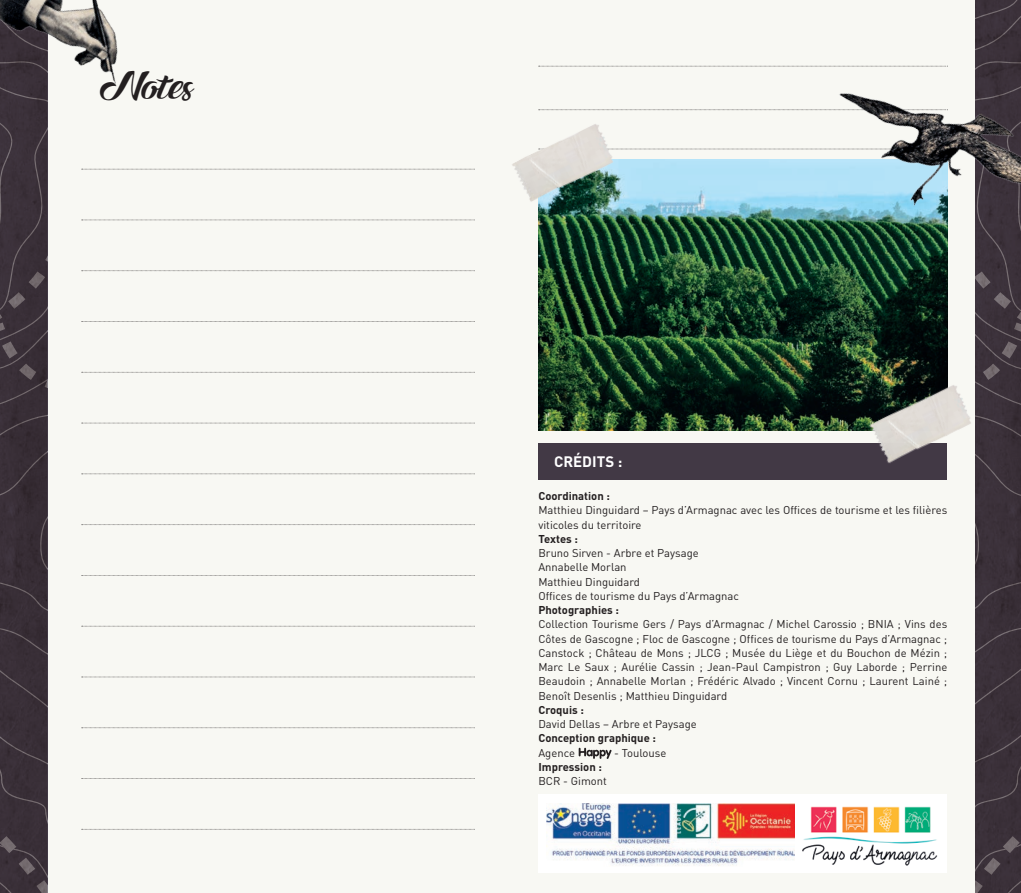
<style>
.page{position:relative;width:1021px;height:893px;background:#fff}
.page>*{position:absolute;margin:0;border:0;box-sizing:border-box;transform-origin:0 0}
.t1{font:34.5px "Ampera";color:#231f20}
.t2{font:700 15px "DIN";color:#fff}
.t3{font:11.25px/14.2px "DIN";color:#231f20}
.t4{font:700 11.25px "DIN";color:#231f20}
</style>
<div class="page">
<img style="left:0;top:86px;width:47px;height:641px">
<img style="left:975px;top:0;width:45px;height:893px">
<div style="left:510px;top:0;width:465px;height:893px;background:#f8f8f3"></div>
<div style="left:48px;top:0;width:462px;height:893px;background:#f8f8f3"></div>
<img style="left:0;top:0;width:118px;height:86px">
<svg style="left:82px;top:169px;width:393px;height:1px"></svg>
<svg style="left:82px;top:321px;width:393px;height:1px"></svg>
<svg style="left:82px;top:220px;width:393px;height:1px"></svg>
<svg style="left:82px;top:372px;width:393px;height:1px"></svg>
<svg style="left:82px;top:677px;width:393px;height:1px"></svg>
<svg style="left:82px;top:270px;width:393px;height:1px"></svg>
<svg style="left:82px;top:423px;width:393px;height:1px"></svg>
<svg style="left:82px;top:473px;width:393px;height:154px"></svg>
<svg style="left:0;top:727px;width:475px;height:166px"></svg>
<svg style="left:626px;top:149px;width:183px;height:1px"></svg>
<svg style="left:538px;top:66px;width:271px;height:1px"></svg>
<svg style="left:538px;top:109px;width:271px;height:1px"></svg>
<div style="left:538px;top:443px;width:409px;height:36px;background:#423945"></div>
<div style="left:538px;top:794px;width:409px;height:79px;background:#fff"></div>
<img style="left:546px;top:804px;width:248px;height:62px">
<img style="left:802px;top:806px;width:136px;height:60px">
<img style="left:538px;top:159px;width:409px;height:272px">
<img style="left:512px;top:110px;width:114px;height:99px">
<img style="left:861px;top:371px;width:122px;height:99px">
<svg style="left:578px;top:748px;width:33px;height:11px"></svg>
<img style="left:809px;top:52px;width:211px;height:209px">
<h1 class="t1" style="left:101px;top:59px;width:94px">Notes</h1>
<h2 class="t2" style="left:554px;top:452px;width:70px">CRÉDITS :</h2>
<p class="t4" style="left:538px;top:489px;width:73px">Coordination :</p>
<p class="t3" style="left:538px;top:503px;width:410px">Matthieu Dinguidard – Pays d’Armagnac avec les Offices de tourisme et les filières viticoles du territoire</p>
<p class="t4" style="left:538px;top:531px;width:41px">Textes :</p>
<p class="t3" style="left:538px;top:546px;width:202px">Bruno Sirven - Arbre et Paysage<br>Annabelle Morlan<br>Matthieu Dinguidard<br>Offices de tourisme du Pays d’Armagnac</p>
<p class="t4" style="left:538px;top:603px;width:82px">Photographies :</p>
<p class="t3" style="left:538px;top:617px;width:410px;text-align:justify">Collection Tourisme Gers / Pays d’Armagnac / Michel Carossio ; BNIA ; Vins des Côtes de Gascogne ; Floc de Gascogne ; Offices de tourisme du Pays d’Armagnac ; Canstock ; Château de Mons ; JLCG ; Musée du Liège et du Bouchon de Mézin ; Marc Le Saux ; Aurélie Cassin ; Jean-Paul Campistron ; Guy Laborde ; Perrine Beaudoin ; Annabelle Morlan ; Frédéric Alvado ; Vincent Cornu ; Laurent Lainé ; Benoît Desenlis ; Matthieu Dinguidard</p>
<p class="t4" style="left:538px;top:702px;width:47px">Croquis :</p>
<p class="t3" style="left:538px;top:717px;width:160px">David Dellas – Arbre et Paysage</p>
<p class="t4" style="left:538px;top:731px;width:119px">Conception graphique :</p>
<p class="t3" style="left:538px;top:745px;width:38px">Agence</p>
<p class="t3" style="left:614px;top:745px;width:54px">- Toulouse</p>
<p class="t4" style="left:538px;top:759px;width:65px">Impression :</p>
<p class="t3" style="left:538px;top:774px;width:70px">BCR - Gimont</p>
</div>
